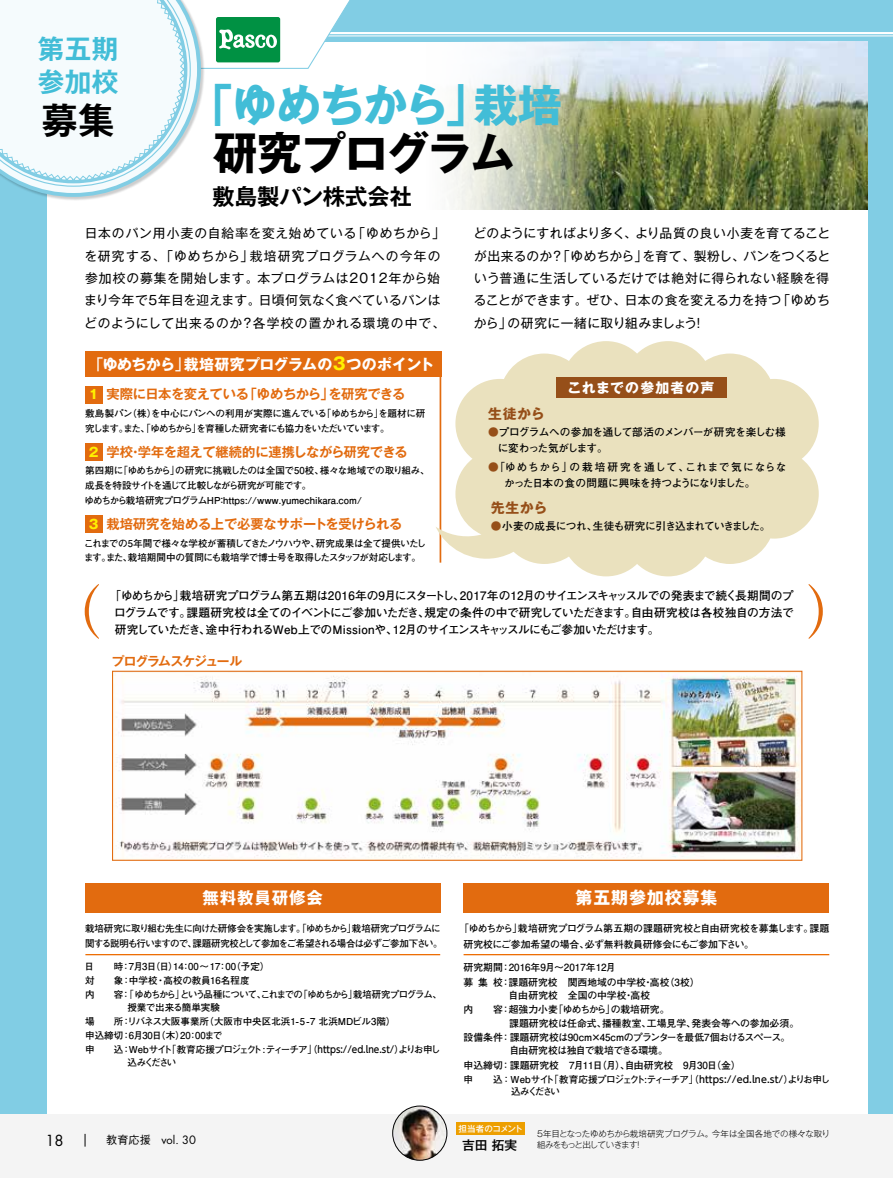
<style>
.page{position:relative;width:893px;height:1178px;background:#fff}
.page>*{position:absolute;margin:0;border:0;box-sizing:border-box;transform-origin:0 0}
.t1{font:700 56.85px "Ryumin Pro";color:#e26b0f}
.t2{font:700 44.7px "Gothic MB101 Pro";letter-spacing:-.04em;color:#42bdd7}
.t3{font:700 44.7px "Gothic MB101 Pro";letter-spacing:-.04em;color:#000}
.t4{font:700 36.15px "Gothic MB101 Pro De";color:#000}
.t5{font:700 26.55px/33px "Gothic MB101 Pro De";letter-spacing:.02em;color:#42bdd7}
.t6{font:700 22.35px "Gothic MB101 Pro De";color:#000}
.t7{font:700 16.95px "Gothic MB101 Pro";letter-spacing:.05em;color:#fff}
.t8{font:700 16.5px "Gothic MB101 Pro";letter-spacing:.05em;color:#fff}
.t9{font:700 14.85px "Gothic MB101 Pro";letter-spacing:-.02em;color:#fff}
.t10{font:14.85px "Futura";color:#000}
.t11{font:700 13.8px "Gothic MB101 Pro";letter-spacing:.09em;color:#fff}
.t12{font:700 13.8px "Gothic MB101 Pro";letter-spacing:.05em;color:#964f19}
.t13{font:700 13.35px "Gothic MB101 Pro De";letter-spacing:-.03em;color:#e26b0f}
.t14{font:12.75px/22.4px "Gothic MB101 Pro";letter-spacing:.05em;color:#000}
.t15{font:700 12.75px "Gothic MB101 Pro De";letter-spacing:-.075em;color:#e26b0f}
.t16{font:500 12.75px "Gothic MB101 Pro";color:#000}
.t17{font:700 11.7px/17px "Futo Go B101 Pro";letter-spacing:-.055em;color:#000;text-align:justify}
.t18{font:11.1px "Futura";color:#000}
.t19{font:700 10.65px/15.9px "Futo Go B101 Pro";letter-spacing:.03em;color:#000}
.t20{font:700 10.65px/15.9px "Futo Go B101 Pro";letter-spacing:-.025em;color:#000}
.t21{font:700 10.65px "Futo Go B101 Pro";letter-spacing:-.045em;color:#000}
.t22{font:700 9.9px/14.4px "Futo Go B101 Pro";color:#000}
.t23{font:700 9.9px/14.4px "Futo Go B101 Pro";letter-spacing:-.02em;color:#000}
.t24{font:700 9.6px/14.1px "Futo Go B101 Pro";letter-spacing:-.06em;color:#000}
.t25{font:700 9.6px/14.1px "Futo Go B101 Pro";letter-spacing:-.01em;color:#000}
.t26{font:700 9.6px/14.9px "Futo Go B101 Pro";letter-spacing:-.04em;color:#000}
.t27{font:700 9.6px/14.9px "Futo Go B101 Pro";letter-spacing:-.08em;color:#000}
.t28{font:700 9.6px/12.8px "Futo Go B101 Pro";letter-spacing:-.11em;color:#000}
.t29{font:300 8.55px/10.6px "Gothic MB101 Pro";letter-spacing:-.035em;color:#000}
.t30{font:500 8.55px "Gothic MB101 Pro";letter-spacing:-.04em;color:#fff}
.s1{font-weight:500}
.s2{font-size:16.95px;color:#fff100}
.s3{font-family:"Gothic MB101 Pro";font-size:12.75px;color:#fff100}
.s4{color:#964f19}
.s5{font-family:"UD Shin Go Pro";font-weight:500}
.s6{font-family:"Gothic BBB Pro";font-weight:500}
</style>
<div class="page">
<div style="left:869px;top:0;width:24px;height:1114px;background:#81cde4"></div>
<div style="left:0;top:0;width:47px;height:1114px;background:#81cde4"></div>
<div style="left:0;top:1114px;width:893px;height:64px;background:#f4f4f4"></div>
<div style="left:0;top:0;width:893px;height:42px;background:#81cde4"></div>
<div style="left:85px;top:883px;width:355px;height:29px;background:#e26b0f"></div>
<div style="left:464px;top:883px;width:365px;height:29px;background:#e26b0f"></div>
<hr style="left:89px;top:32px;width:804px;height:2px;background:#fff">
<hr style="left:89px;top:36px;width:804px;height:1px;background:#fff">
<div style="left:456px;top:1122px;width:68px;height:13px;background:#ed9f00"></div>
<img style="left:393px;top:1106px;width:54px;height:54px;border-radius:27px">
<div style="left:392px;top:1106px;width:55px;height:54px;border:1px solid #000;border-radius:50%"></div>
<img style="left:114px;top:673px;width:686px;height:186px">
<div style="left:112px;top:671px;width:690px;height:190px;border:1px solid #e26b0f"></div>
<div style="left:85px;top:351px;width:356px;height:26px;background:#e26b0f"></div>
<div style="left:85px;top:386px;width:17px;height:17px;background:#e26b0f"></div>
<div style="left:85px;top:443px;width:17px;height:17px;background:#e26b0f"></div>
<div style="left:85px;top:516px;width:17px;height:17px;background:#e26b0f"></div>
<svg style="left:436px;top:341px;width:383px;height:235px;fill:#eae1be"></svg>
<div style="left:556px;top:377px;width:170px;height:21px;background:#964f19"></div>
<img style="left:449px;top:42px;width:418px;height:168px">
<svg style="left:0;top:0;width:367px;height:197px"></svg>
<hr style="left:85px;top:954px;width:355px;height:1px;background:#ed6c00">
<hr style="left:464px;top:954px;width:365px;height:1px;background:#ed6c00">
<svg style="left:85px;top:1134px;width:1px;height:12px"></svg>
<h3 class="t5" style="left:38px;top:30px;width:82px">第五期参加校</h3>
<h3 class="t4" style="left:42px;top:90px;width:75px">募集</h3>
<h2 class="t2" style="left:188px;top:68px;width:375px">「ゆめちから」栽培</h2>
<h2 class="t3" style="left:213px;top:115px;width:304px">研究プログラム</h2>
<h3 class="t6" style="left:213px;top:178px;width:201px">敷島製パン株式会社</h3>
<p class="t14" style="left:84px;top:220px;width:363px">日本のパン用小麦の自給率を変え始めている「ゆめちから」を研究する、「ゆめちから」栽培研究プログラムへの今年の参加校の募集を開始します。本プログラムは2012年から始まり今年で5年目を迎えます。日頃何気なく食べているパンはどのようにして出来るのか？各学校の置かれる環境の中で、</p>
<p class="t14" style="left:473px;top:220px;width:358px;text-align:justify">どのようにすればより多く、より品質の良い小麦を育てることが出来るのか？「ゆめちから」を育て、製粉し、パンをつくるという普通に生活しているだけでは絶対に得られない経験を得ることができます。ぜひ、日本の食を変える力を持つ「ゆめちから」の研究に一緒に取り組みましょう！</p>
<p class="t9" style="left:88px;top:352px;width:347px"><span class="s1">「</span>ゆめちから<span class="s1">」</span>栽培研究プログラムの<span class="s2">3</span>つのポイント</p>
<p class="t13" style="left:89px;top:383px;width:318px"><span class="s3">1</span> 実際に日本を変えている「ゆめちから」を研究できる</p>
<p class="t24" style="left:85px;top:404px;width:342px;line-height:14.9px">敷島製パン（株）を中心にパンへの利用が実際に進んでいる「ゆめちから」を題材に研究します。また、「ゆめちから」を育種した研究者にも協力をいただいています。</p>
<p class="t13" style="left:89px;top:441px;width:321px"><span class="s3">2</span> 学校・学年を超えて継続的に連携しながら研究できる</p>
<p class="t26" style="left:85px;top:462px;width:347px">第四期に「ゆめちから」の研究に挑戦したのは全国で50校、様々な地域での取り組み、成長を特設サイトを通じて比較しながら研究が可能です。<br>ゆめちから栽培研究プログラムHP：https://www.yumechikara.com/</p>
<p class="t13" style="left:89px;top:513px;width:315px"><span class="s3">3</span> 栽培研究を始める上で必要なサポートを受けられる</p>
<p class="t24" style="left:84px;top:534px;width:344px;line-height:14.9px">これまでの5年間で様々な学校が蓄積してきたノウハウや、研究成果は全て提供いたします。また、栽培期間中の質問にも栽培学で博士号を取得したスタッフが対応します。</p>
<p class="t11" style="left:567px;top:376px;width:148px">これまでの参加者の声</p>
<p class="t20" style="left:498px;top:423px;width:290px;text-indent:-10px"><span class="s4">●</span>プログラムへの参加を通して部活のメンバーが研究を楽しむ様に変わった気がします。</p>
<p class="t19" style="left:504px;top:458px;width:284px;text-indent:-16px"><span class="s4">●</span>「ゆめちから」の栽培研究を通して、これまで気にならなかった日本の食の問題に興味を持つようになりました。</p>
<p class="t21" style="left:491px;top:517px;width:281px"><span class="s4">●</span>小麦の成長につれ、生徒も研究に引き込まれていきました。</p>
<p class="t12" style="left:488px;top:402px;width:58px">生徒から</p>
<p class="t12" style="left:491px;top:496px;width:58px">先生から</p>
<h1 class="t1" style="left:46px;top:567px;width:58px">（</h1>
<p class="t17" style="left:114px;top:585px;width:681px;text-indent:-5px">「ゆめちから」栽培研究プログラム第五期は2016年の9月にスタートし、2017年の12月のサイエンスキャッスルでの発表まで続く長期間のプログラムです。課題研究校は全てのイベントにご参加いただき、規定の条件の中で研究していただきます。自由研究校は各校独自の方法で研究していただき、途中行われるWeb上でのMissionや、12月のサイエンスキャッスルにもご参加いただけます。</p>
<p class="t15" style="left:112px;top:651px;width:132px">プログラムスケジュール</p>
<p class="t8" style="left:203px;top:884px;width:122px">無料教員研修会</p>
<h3 class="t7" style="left:576px;top:883px;width:143px">第五期参加校募集</h3>
<p class="t27" style="left:85px;top:920px;width:359px">栽培研究に取り組む先生に向けた研修会を実施します。「ゆめちから」栽培研究プログラムに関する説明も行いますので、課題研究校として参加をご希望される場合は必ずご参加下さい。</p>
<p class="t24" style="left:84px;top:958px;width:359px">日　　時：7月3日（日）14：00〜17：00（予定）<br>対　　象：中学校・高校の教員16名程度<br>内　　容：「ゆめちから」という品種について、これまでの「ゆめちから」栽培研究プログラム、</p>
<p class="t25" style="left:85px;top:999px;width:357px;text-indent:42px">授業で出来る簡単実験<br>場　　所：リバネス大阪事業所（大阪市中央区北浜1-5-7 北浜MDビル3階）<br>申込締切：6月30日（木）20：00まで<br>申　　込：Webサイト「教育応援プロジェクト:ティーチア」（<span class="s5">https://ed.lne.st/</span>）よりお申し</p>
<p class="t24" style="left:127px;top:1054px;width:51px">込みください</p>
<p class="t10" style="left:45px;top:1130px;width:20px">18</p>
<p class="t18" style="left:106px;top:1133px;width:91px"><span class="s6">教育応援</span> vol. 30</p>
<p class="t22" style="left:464px;top:919px;width:367px;line-height:15.3px;text-indent:-5px">「ゆめちから」栽培研究プログラム第五期の課題研究校と自由研究校を募集します。課題研究校にご参加希望の場合、必ず無料教員研修会にもご参加下さい。</p>
<p class="t22" style="left:464px;top:959px;width:238px">研究期間：2016年9月〜2017年12月<br>募 集 校：課題研究校　関西地域の中学校・高校（3校）</p>
<p class="t22" style="left:464px;top:987px;width:208px;text-indent:45px">自由研究校　全国の中学校・高校<br>内　　容：超強力小麦「ゆめちから」の栽培研究。</p>
<p class="t22" style="left:464px;top:1014px;width:337px;text-indent:46px">課題研究校は任命式、播種教室、工場見学、発表会等への参加必須。設備条件：課題研究校は90cm×45cmのプランターを最低7個おけるスペース。</p>
<p class="t23" style="left:464px;top:1042px;width:279px;text-indent:46px">自由研究校は独自で栽培できる環境。<br>申込締切：課題研究校　7月11日（月）、自由研究校　9月30日（金）</p>
<p class="t28" style="left:510px;top:1071px;width:322px;text-indent:-47px">申　　込：Webサイト「教育応援プロジェクト:ティーチア」（<span class="s5">https://ed.lne.st/</span>）よりお申し　込みください</p>
<p class="t30" style="left:458px;top:1121px;width:66px">担当者のコメント</p>
<p class="t16" style="left:462px;top:1135px;width:57px">吉田 拓実</p>
<p class="t29" style="left:537px;top:1127px;width:295px">5年目となったゆめちから栽培研究プログラム。今年は全国各地での様々な取り組みをもっと出していきます！</p>
</div>
